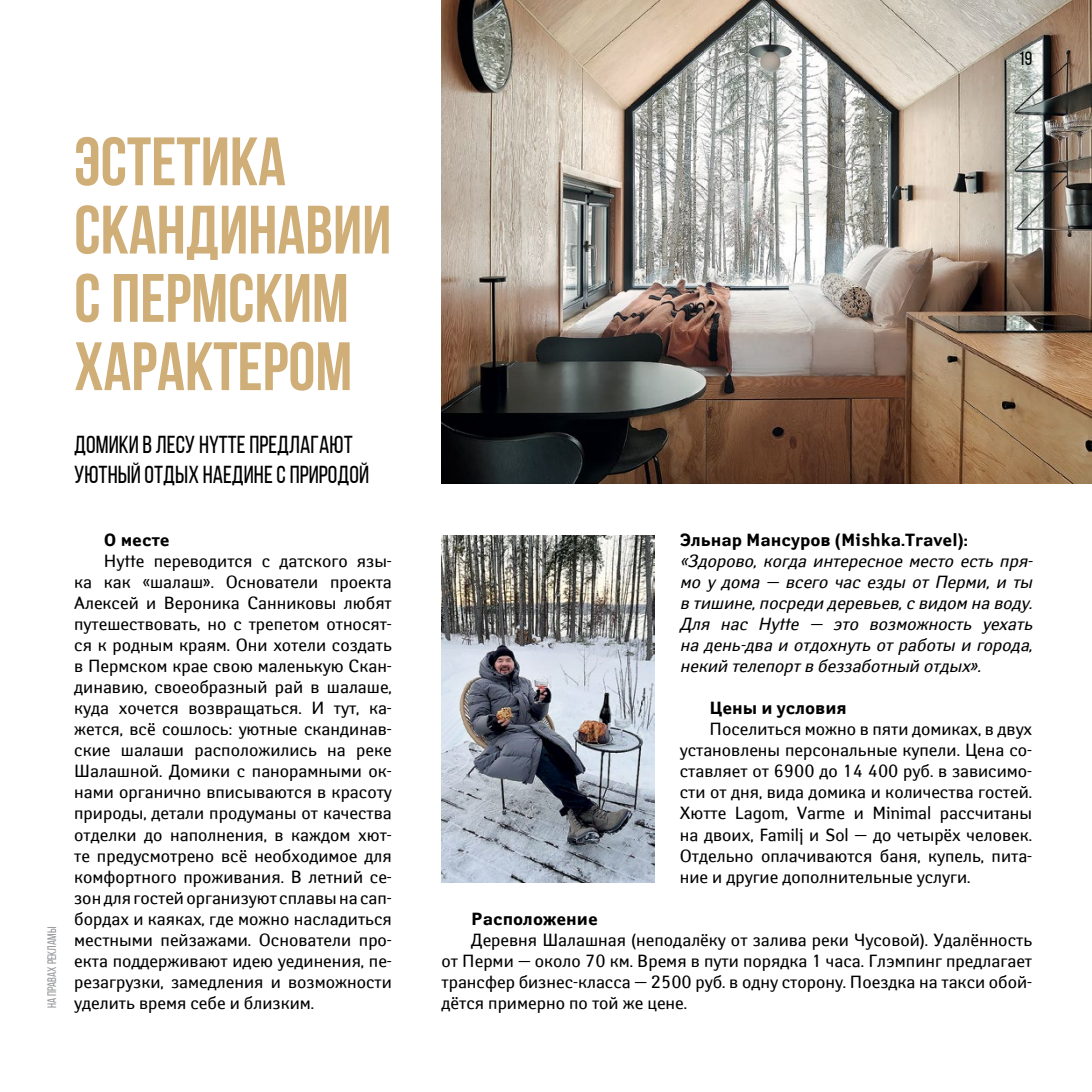
<style>
.page{position:relative;width:1092px;height:1092px;background:#fff}
.page>*{position:absolute;margin:0;border:0;box-sizing:border-box;transform-origin:0 0}
.t1{font:700 68.25px/68.2px "Bebas Neue";color:#cfae78}
.t2{font:24.5px/29.4px "Bebas Neue";color:#000}
.t3{font:19.25px "Bebas Neue";color:#000}
.t4{font:17.5px/21px "Yanus C";color:#000;text-align:justify}
.t5{font:italic 17.5px/21px "Yanus C";color:#000;text-align:justify}
.t6{font:700 17.5px "Yanus C";color:#000}
.t7{font:12.25px "Bebas Neue";color:#939598}
</style>
<div class="page">
<img style="left:441px;top:0;width:650px;height:483px">
<img style="left:441px;top:535px;width:213px;height:347px">
<h1 class="t1" style="left:74px;top:127px;width:318px">ЭСТЕТИКА<br>СКАНДИНАВИИ<br>С ПЕРМСКИМ<br>ХАРАКТЕРОМ</h1>
<h2 class="t2" style="left:74px;top:430px;width:296px">ДОМИКИ В ЛЕСУ HYTTE ПРЕДЛАГАЮТ<br>УЮТНЫЙ ОТДЫХ НАЕДИНЕ С ПРИРОДОЙ</h2>
<p class="t7" style="left:45px;top:1008px;width:83px;rotate:-90deg">НА ПРАВАХ РЕКЛАМЫ</p>
<p class="t6" style="left:104px;top:530px;width:67px">О месте</p>
<p class="t4" style="left:74px;top:550px;width:319px;text-indent:30px">Hytte переводится с датского язы&shy;ка как «шалаш». Основатели проекта Алексей и Вероника Санниковы любят путешествовать, но с трепетом относят&shy;ся к родным краям. Они хотели создать в Пермском крае свою маленькую Скан&shy;динавию, своеобразный рай в шалаше, куда хочется возвращаться. И тут, ка&shy;жется, всё сошлось: уютные скандинав&shy;ские шалаши расположились на реке Шалашной. Домики с панорамными ок&shy;нами органично вписываются в красоту природы, детали продуманы от качества отделки до наполнения, в каждом хют&shy;те предусмотрено всё необходимое для комфортного проживания. В летний се&shy;зон для гостей организуют сплавы на сап&shy;бордах и каяках, где можно насладиться местными пейзажами. Основатели про&shy;екта поддерживают идею уединения, пе&shy;резагрузки, замедления и возможности уделить время себе и близким.</p>
<p class="t3" style="left:1018px;top:48px;width:15px">19</p>
<p class="t6" style="left:679px;top:530px;width:289px">Эльнар Мансуров (Mishka.Travel):</p>
<p class="t5" style="left:679px;top:550px;width:358px">«Здорово, когда интересное место есть пря&shy;мо у дома — всего час езды от Перми, и ты в тишине,посреди деревьев,с видом на воду.<br>Для нас Hytte — это возможность уехать на день-два и отдохнуть отработы и города, некий телепортв беззаботный отдых».</p>
<p class="t6" style="left:709px;top:698px;width:139px">Цены и условия</p>
<p class="t4" style="left:679px;top:718px;width:354px;text-indent:30px">Поселиться можно в пяти домиках, в двух установлены персональные купели. Цена со&shy;ставляет от 6900 до 14 400 руб. в зависимо&shy;сти от дня, вида домика и количества гостей.<br>Хютте Lagom, Varme и Minimal рассчитаны на двоих, Familj и Sol — до четырёх человек.<br>Отдельно оплачиваются баня, купель, пита&shy;ние и другие дополнительные услуги.</p>
<p class="t6" style="left:471px;top:908px;width:128px">Расположение</p>
<p class="t4" style="left:441px;top:928px;width:592px;text-indent:30px">Деревня Шалашная (неподалёку от залива реки Чусовой). Удалённость от Перми — около 70 км. Время в пути порядка 1 часа. Глэмпинг предлагает трансфер бизнес-класса — 2500 руб. в одну сторону. Поездка на такси обой&shy;дётся примерно по той же цене.</p>
</div>
